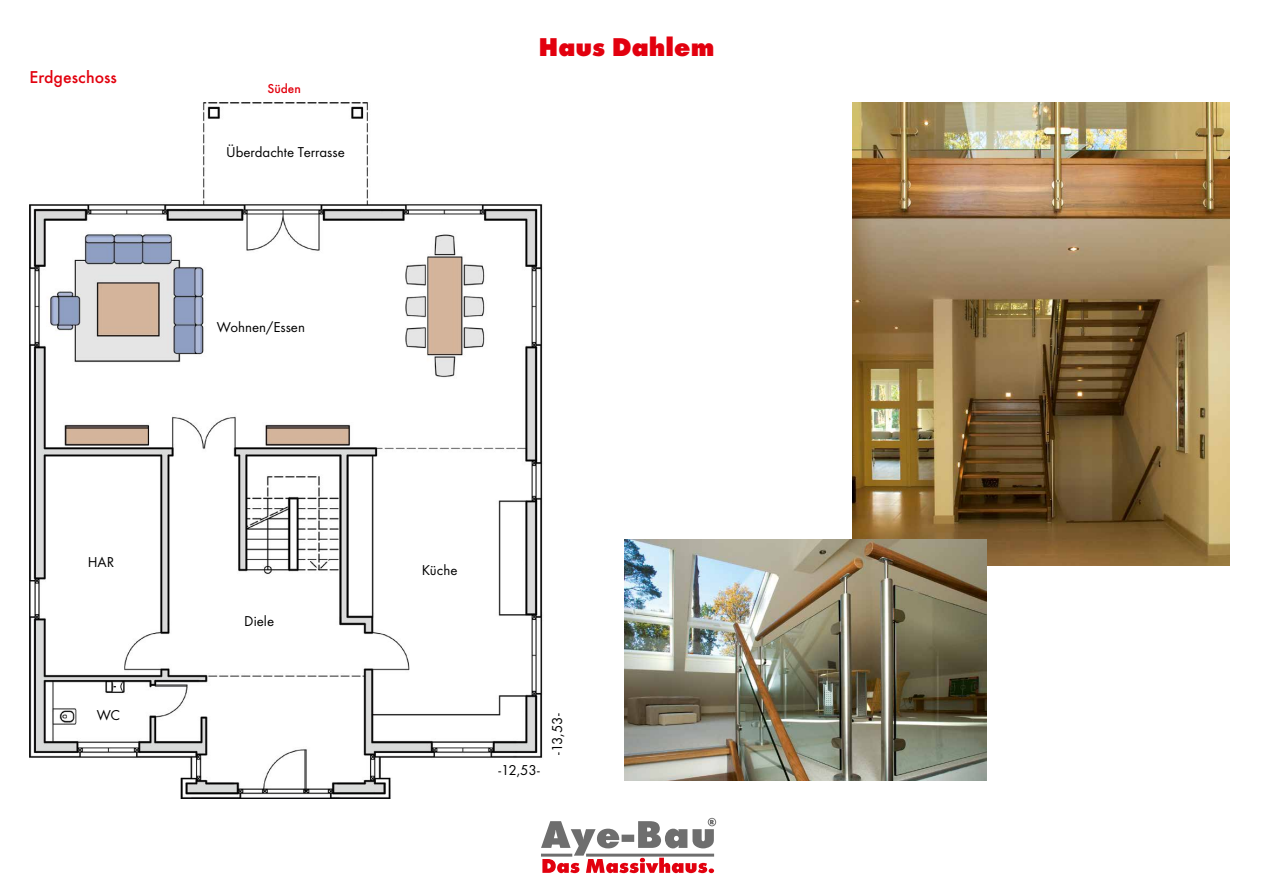
<style>
.page{position:relative;width:1263px;height:893px;background:#fff}
.page>*{position:absolute;margin:0;border:0;box-sizing:border-box;transform-origin:0 0}
.t1{font:700 expanded 26.7px "Futura TOT";color:#e2000e}
.t2{font:500 17.85px "Futura TOT";color:#e2000e}
.t3{font:14.85px "Futura TOT Boo";color:#000}
.t4{font:500 13.35px "Futura TOT";color:#e2000e}
</style>
<div class="page">
<img style="left:852px;top:102px;width:377px;height:463px">
<img style="left:624px;top:539px;width:362px;height:241px">
<img style="left:29px;top:102px;width:514px;height:696px">
<svg style="left:541px;top:818px;width:175px;height:55px"></svg>
<p class="t2" style="left:29px;top:67px;width:89px">Erdgeschoss</p>
<p class="t3" style="left:88px;top:553px;width:28px">HAR</p>
<p class="t3" style="left:97px;top:706px;width:25px">WC</p>
<p class="t4" style="left:268px;top:81px;width:35px">Süden</p>
<p class="t3" style="left:226px;top:143px;width:120px">Überdachte Terrasse</p>
<p class="t3" style="left:217px;top:318px;width:90px">Wohnen/Essen</p>
<h1 class="t1" style="left:538px;top:31px;width:178px">Haus Dahlem</h1>
<p class="t3" style="left:244px;top:612px;width:31px">Diele</p>
<p class="t3" style="left:422px;top:562px;width:37px">Küche</p>
<p class="t3" style="left:499px;top:761px;width:43px">-12,53-</p>
<p class="t3" style="left:548px;top:755px;width:43px;rotate:-90deg">-13,53-</p>
</div>
